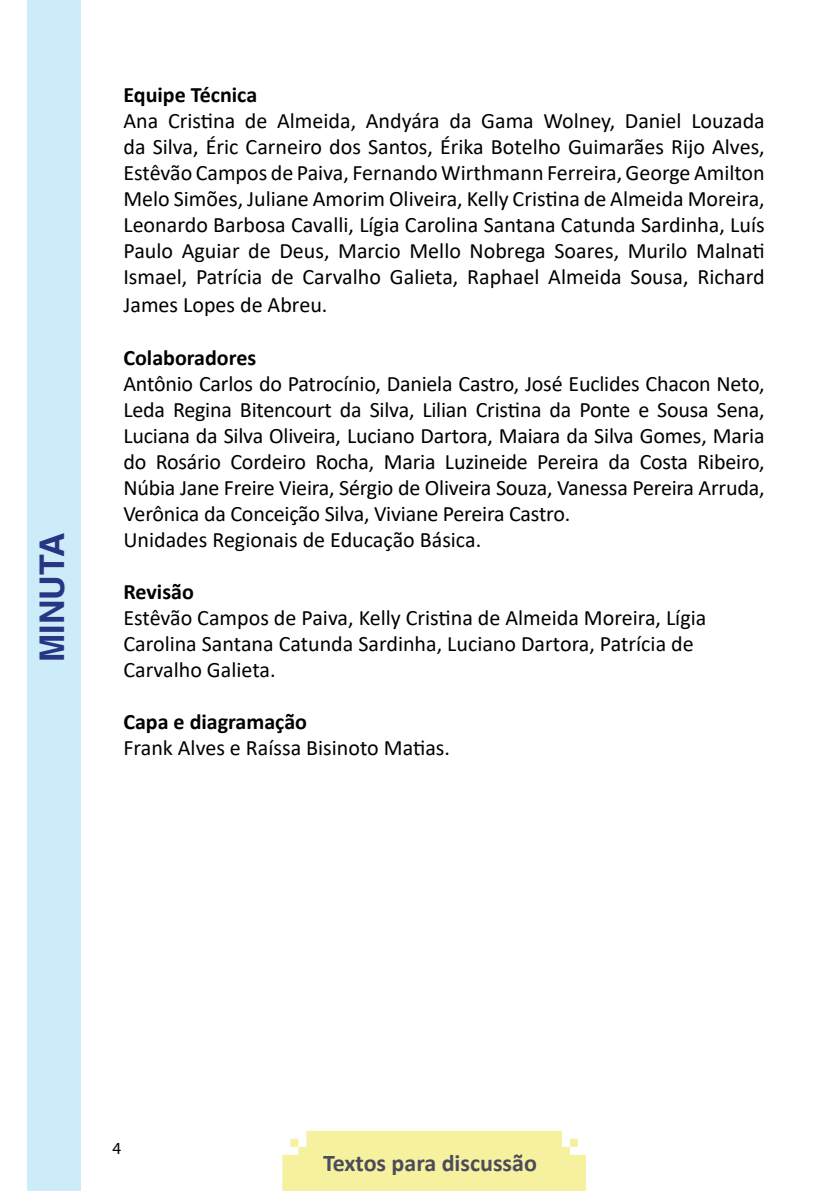
<style>
.page{position:relative;width:840px;height:1191px;background:#fff}
.page>*{position:absolute;margin:0;border:0;box-sizing:border-box;transform-origin:0 0}
.t1{font:700 34px "Helvetica LT";color:#273583}
.t2{font:700 24px "Calibri";color:#22224c}
.t3{font:22px/26px "Calibri";letter-spacing:-.01em;color:#000}
.t4{font:700 22px "Calibri";color:#000}
.t5{font:17px "Myriad Pro";color:#000}
</style>
<div class="page">
<div style="left:282px;top:1130px;width:303px;height:61px;background:#f5f19e"></div>
<div style="left:27px;top:0;width:54px;height:1191px;background:#cdecf9"></div>
<h1 class="t1" style="left:31px;top:662px;width:131px;rotate:-90deg">MINUTA</h1>
<p class="t4" style="left:123px;top:79px;width:135px">Equipe Técnica</p>
<p class="t3" style="left:123px;top:107px;width:642px;text-align:justify">Ana Cristina de Almeida, Andyára da Gama Wolney, Daniel Louzada da Silva, Éric Carneiro dos Santos, Érika Botelho Guimarães Rijo Alves, Estêvão Campos de Paiva, Fernando Wirthmann Ferreira, George Amilton Melo Simões, Juliane Amorim Oliveira, Kelly Cristina de Almeida Moreira, Leonardo Barbosa Cavalli, Lígia Carolina Santana Catunda Sardinha, Luís Paulo Aguiar de Deus, Marcio Mello Nobrega Soares, Murilo Malnati Ismael, Patrícia de Carvalho Galieta, Raphael Almeida Sousa, Richard</p>
<p class="t3" style="left:123px;top:292px;width:205px">James Lopes de Abreu.</p>
<p class="t4" style="left:123px;top:342px;width:134px">Colaboradores</p>
<p class="t3" style="left:123px;top:370px;width:642px">Antônio Carlos do Patrocínio, Daniela Castro, José Euclides Chacon Neto, Leda Regina Bitencourt da Silva, Lilian Cristina da Ponte e Sousa Sena, Luciana da Silva Oliveira, Luciano Dartora, Maiara da Silva Gomes, Maria do Rosário Cordeiro Rocha, Maria Luzineide Pereira da Costa Ribeiro, Núbia Jane Freire Vieira, Sérgio de Oliveira Souza, Vanessa Pereira Arruda, Verônica da Conceição Silva, Viviane Pereira Castro.<br>Unidades Regionais de Educação Básica.</p>
<p class="t4" style="left:123px;top:576px;width:72px">Revisão</p>
<p class="t3" style="left:123px;top:604px;width:584px">Estêvão Campos de Paiva, Kelly Cristina de Almeida Moreira, Lígia<br>Carolina Santana Catunda Sardinha, Luciano Dartora, Patrícia de<br>Carvalho Galieta.</p>
<p class="t4" style="left:123px;top:706px;width:185px">Capa e diagramação</p>
<p class="t3" style="left:123px;top:734px;width:328px">Frank Alves e Raíssa Bisinoto Matias.</p>
<p class="t5" style="left:112px;top:1138px;width:10px">4</p>
<p class="t2" style="left:323px;top:1145px;width:215px">Textos para discussão</p>
</div>
